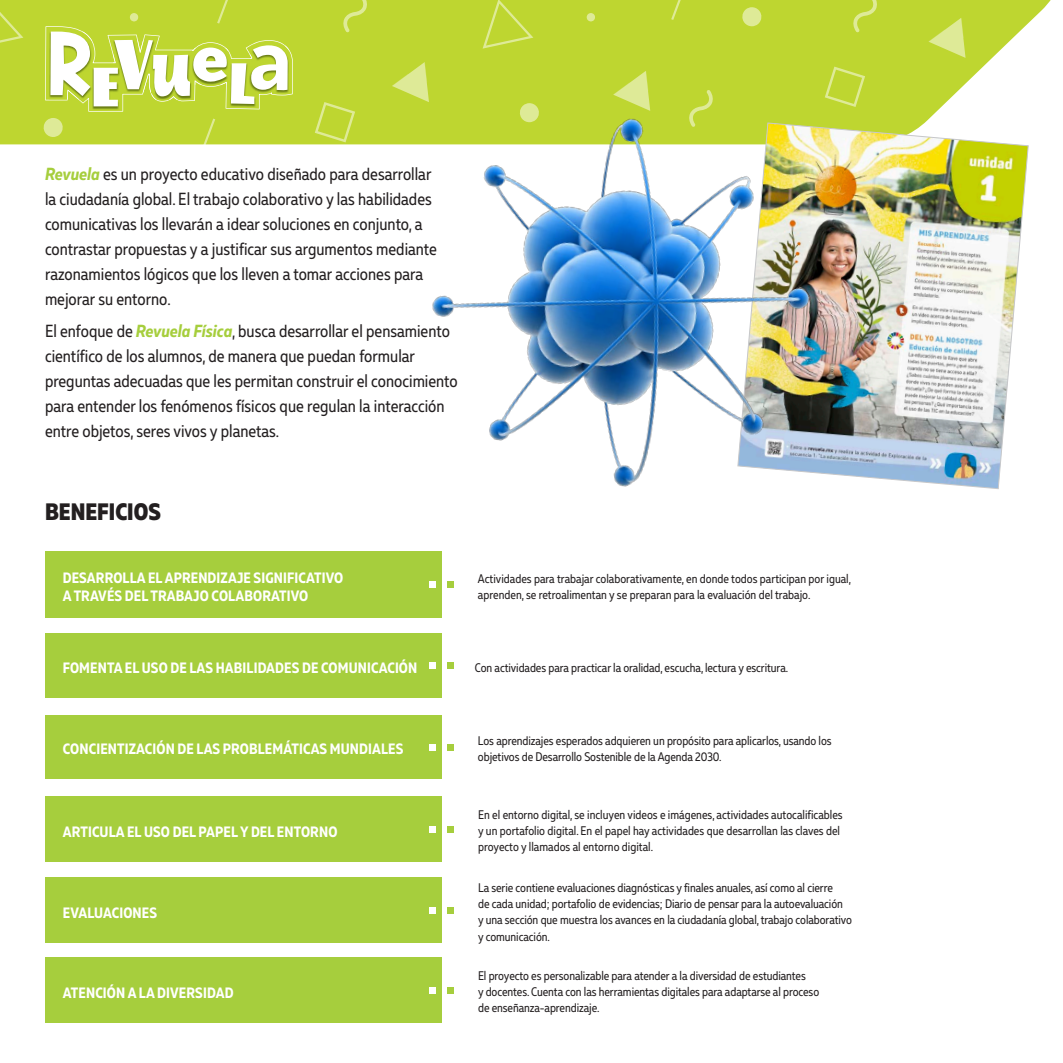
<style>
.page{position:relative;width:1063px;height:1063px;background:#fff}
.page>*{position:absolute;margin:0;border:0;box-sizing:border-box;transform-origin:0 0}
.Títulos{font:800 23.75px "Muller Narrow";color:#231f20}
.Texto_destacato{font:17.5px/25px "Muller Narrow";color:#231f20}
.Benefits-Recuadros{font:700 15px/17.5px "Muller Narrow";letter-spacing:.01em;color:#fff}
.Texto_s_p{font:12.5px/16.2px "Muller Narrow";letter-spacing:-.005em;color:#231f20}
.s1{font-weight:700;font-style:italic;color:#a6ce3d}
</style>
<div class="page">
<svg style="left:0;top:0;width:1051px;height:144px;background:#c6db4a"></svg>
<svg style="left:343px;top:0;width:25px;height:32px"></svg>
<svg style="left:0;top:0;width:23px;height:49px"></svg>
<svg style="left:392px;top:62px;width:37px;height:3px"></svg>
<svg style="left:43px;top:118px;width:21px;height:19px"></svg>
<svg style="left:853px;top:0;width:25px;height:32px"></svg>
<svg style="left:483px;top:0;width:50px;height:49px;background:#c2d83d"></svg>
<svg style="left:929px;top:18px;width:37px;height:40px"></svg>
<svg style="left:586px;top:13px;width:10px;height:8px"></svg>
<svg style="left:671px;top:0;width:14px;height:20px"></svg>
<svg style="left:741px;top:7px;width:22px;height:19px"></svg>
<svg style="left:201px;top:119px;width:14px;height:26px"></svg>
<svg style="left:45px;top:0;width:248px;height:112px"></svg>
<div style="left:45px;top:552px;width:396px;height:66px;background:#a6ce3d"></div>
<div style="left:45px;top:797px;width:396px;height:65px;background:#a6ce3d"></div>
<div style="left:45px;top:633px;width:396px;height:65px;background:#a6ce3d"></div>
<div style="left:45px;top:877px;width:396px;height:66px;background:#a6ce3d"></div>
<div style="left:45px;top:715px;width:396px;height:64px;background:#a6ce3d"></div>
<div style="left:45px;top:957px;width:396px;height:66px;background:#a6ce3d"></div>
<div style="left:447px;top:581px;width:7px;height:7px;background:#a6ce3d"></div>
<div style="left:447px;top:826px;width:7px;height:7px;background:#a6ce3d"></div>
<div style="left:447px;top:662px;width:7px;height:7px;background:#a6ce3d"></div>
<div style="left:447px;top:907px;width:7px;height:7px;background:#a6ce3d"></div>
<div style="left:447px;top:744px;width:7px;height:6px;background:#a6ce3d"></div>
<div style="left:447px;top:987px;width:7px;height:7px;background:#a6ce3d"></div>
<div style="left:429px;top:581px;width:6px;height:7px;background:#fff"></div>
<div style="left:429px;top:826px;width:7px;height:7px;background:#fff"></div>
<div style="left:429px;top:662px;width:6px;height:7px;background:#fff"></div>
<div style="left:429px;top:907px;width:7px;height:7px;background:#fff"></div>
<svg style="left:429px;top:744px;width:6px;height:6px"></svg>
<div style="left:429px;top:987px;width:7px;height:7px;background:#fff"></div>
<img style="left:944px;top:122px;width:85px;height:367px">
<img style="left:298px;top:65px;width:646px;height:422px">
<p class="Texto_destacato" style="left:45px;top:161px;width:393px"><span class="s1">Revuela</span> es un proyecto educativo diseñado para desarrollar la ciudadanía global. El trabajo colaborativo y las habilidades comunicativas los llevarán a idear soluciones en conjunto, a contrastar propuestas y a justificar sus argumentos mediante razonamientos lógicos que los lleven a tomar acciones para mejorar su entorno.</p>
<p class="Texto_destacato" style="left:45px;top:318px;width:414px">El enfoque de <span class="s1">Revuela Física</span>, busca desarrollar el pensamiento científico de los alumnos, de manera que puedan formular preguntas adecuadas que les permitan construir el conocimiento para entender los fenómenos físicos que regulan la interacción entre objetos, seres vivos y planetas.</p>
<p class="Títulos" style="left:45px;top:497px;width:117px">BENEFICIOS</p>
<p class="Benefits-Recuadros" style="left:63px;top:569px;width:282px">DESARROLLA EL APRENDIZAJE SIGNIFICATIVO<br>A TRAVÉS DEL TRABAJO COLABORATIVO</p>
<p class="Benefits-Recuadros" style="left:63px;top:659px;width:356px">FOMENTA EL USO DE LAS HABILIDADES DE COMUNICACIÓN</p>
<p class="Benefits-Recuadros" style="left:63px;top:740px;width:342px">CONCIENTIZACIÓN DE LAS PROBLEMÁTICAS MUNDIALES</p>
<p class="Benefits-Recuadros" style="left:63px;top:823px;width:276px">ARTICULA EL USO DEL PAPEL Y DEL ENTORNO</p>
<p class="Benefits-Recuadros" style="left:63px;top:904px;width:96px">EVALUACIONES</p>
<p class="Benefits-Recuadros" style="left:63px;top:984px;width:172px">ATENCIÓN A LA DIVERSIDAD</p>
<p class="Texto_s_p" style="left:478px;top:570px;width:375px">Actividades para trabajar colaborativamente, en donde todos participan por igual, aprenden, se retroalimentan y se preparan para la evaluación del trabajo.</p>
<p class="Texto_s_p" style="left:475px;top:659px;width:315px">Con actividades para practicar la oralidad, escucha, lectura y escritura.</p>
<p class="Texto_s_p" style="left:478px;top:732px;width:355px">Los aprendizajes esperados adquieren un propósito para aplicarlos, usando los objetivos de Desarrollo Sostenible de la Agenda 2030.</p>
<p class="Texto_s_p" style="left:478px;top:806px;width:366px">En el entorno digital, se incluyen videos e imágenes, actividades autocalificables y un portafolio digital. En el papel hay actividades que desarrollan las claves del proyecto y llamados al entorno digital.</p>
<p class="Texto_s_p" style="left:478px;top:879px;width:375px">La serie contiene evaluaciones diagnósticas y finales anuales, así como al cierre<br>de cada unidad; portafolio de evidencias; Diario de pensar para la autoevaluación<br>y una sección que muestra los avances en la ciudadanía global, trabajo colaborativo y comunicación.</p>
<p class="Texto_s_p" style="left:478px;top:967px;width:343px">El proyecto es personalizable para atender a la diversidad de estudiantes<br>y docentes. Cuenta con las herramientas digitales para adaptarse al proceso de enseñanza-aprendizaje.</p>
</div>
